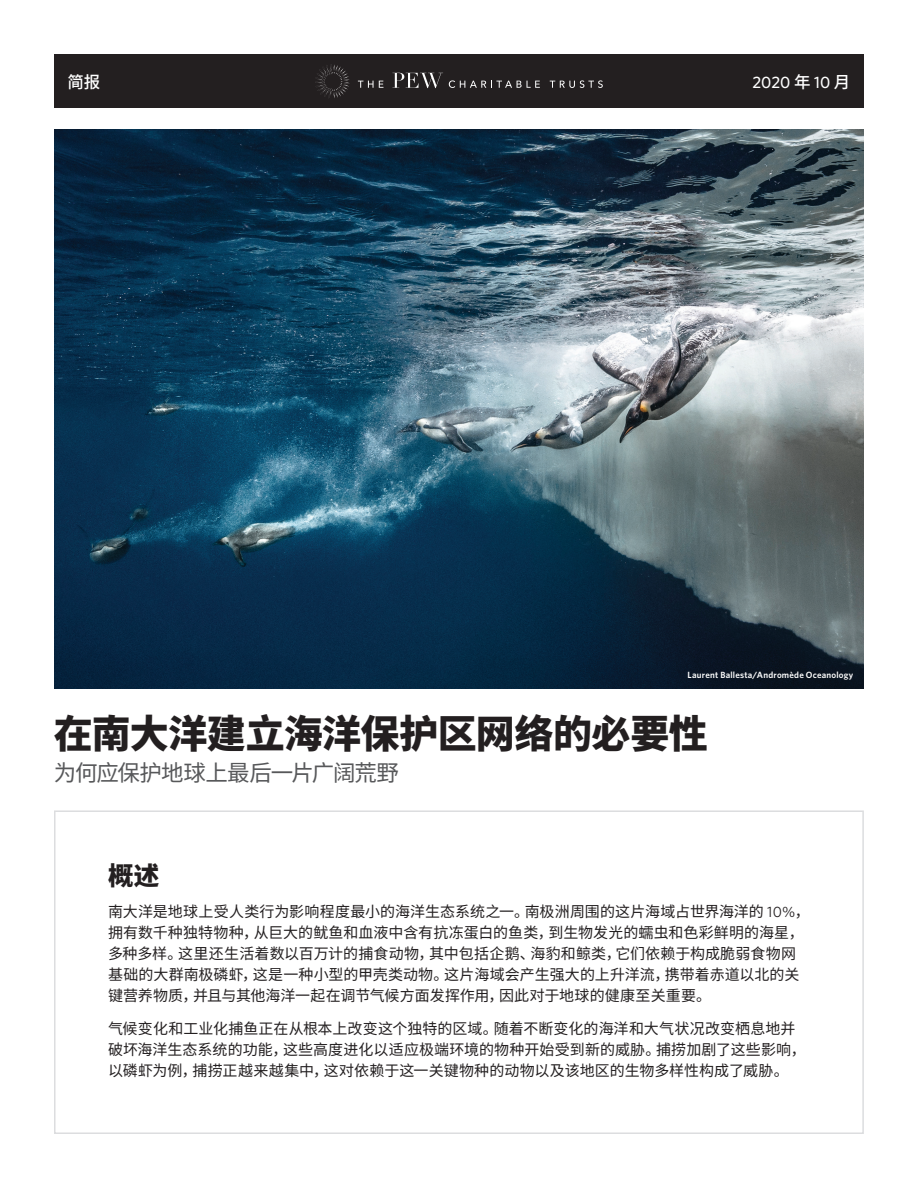
<style>
.page{position:relative;width:918px;height:1188px;background:#fff}
.page>*{position:absolute;margin:0;border:0;box-sizing:border-box;transform-origin:0 0}
.Main_Title{font:900 39px "Noto Sans CJ Ksc";letter-spacing:-.02em;color:#231f20}
.t1{font:900 25.5px "Noto Sans CJ Ksc";color:#231f20}
.Main_Title_Subhead{font:22.5px "Noto Sans CJ Ksc";letter-spacing:-.045em;color:#57585a}
.t2{font:500 16.5px "Whitney";color:#fff}
.t3{font:500 16.5px "Noto Sans CJ Ksc";color:#fff}
.Body{font:15px/21px "Noto Sans CJ Ksc";letter-spacing:.005em;color:#231f20}
.t4{font:600 9px "Whitney";letter-spacing:.025em;color:#fff}
.s1{font-family:"Noto Sans CJ Ksc"}
.s2{font-family:"Whitney"}
</style>
<div class="page">
<div style="left:54px;top:810px;width:810px;height:324px;border:2px solid #dcdddf"></div>
<img style="left:54px;top:129px;width:810px;height:560px">
<div style="left:54px;top:54px;width:810px;height:54px;background:#231f20"></div>
<svg style="left:315px;top:64px;width:35px;height:34px"></svg>
<svg style="left:358px;top:81px;width:25px;height:7px"></svg>
<svg style="left:449px;top:80px;width:91px;height:8px"></svg>
<svg style="left:550px;top:80px;width:53px;height:8px"></svg>
<svg style="left:392px;top:73px;width:51px;height:15px"></svg>
<p class="t3" style="left:67px;top:73px;width:34px">简报</p>
<p class="t2" style="left:752px;top:71px;width:99px">2020 <span class="s1">年</span> 10 <span class="s1">月</span></p>
<p class="t4" style="left:688px;top:669px;width:167px">Laurent Ballesta/Andromède Oceanology</p>
<p class="Main_Title" style="left:54px;top:712px;width:655px">在南大洋建立海洋保护区网络的必要性</p>
<p class="Main_Title_Subhead" style="left:54px;top:760px;width:347px">为何应保护地球上最后一片广阔荒野</p>
<h1 class="t1" style="left:108px;top:861px;width:53px">概述</h1>
<p class="Body" style="left:108px;top:901px;width:703px">南大洋是地球上受人类行为影响程度最小的海洋生态系统之一。南极洲周围的这片海域占世界海洋的 <span class="s2">10%</span>，拥有数千种独特物种，从巨大的鱿鱼和血液中含有抗冻蛋白的鱼类，到生物发光的蠕虫和色彩鲜明的海星，多种多样。这里还生活着数以百万计的捕食动物，其中包括企鹅、海豹和鲸类，它们依赖于构成脆弱食物网基础的大群南极磷虾，这是一种小型的甲壳类动物。这片海域会产生强大的上升洋流，携带着赤道以北的关键营养物质，并且与其他海洋一起在调节气候方面发挥作用，因此对于地球的健康至关重要。</p>
<p class="Body" style="left:108px;top:1018px;width:699px">气候变化和工业化捕鱼正在从根本上改变这个独特的区域。随着不断变化的海洋和大气状况改变栖息地并破坏海洋生态系统的功能，这些高度进化以适应极端环境的物种开始受到新的威胁。捕捞加剧了这些影响，以磷虾为例，捕捞正越来越集中，这对依赖于这一关键物种的动物以及该地区的生物多样性构成了威胁。</p>
</div>
